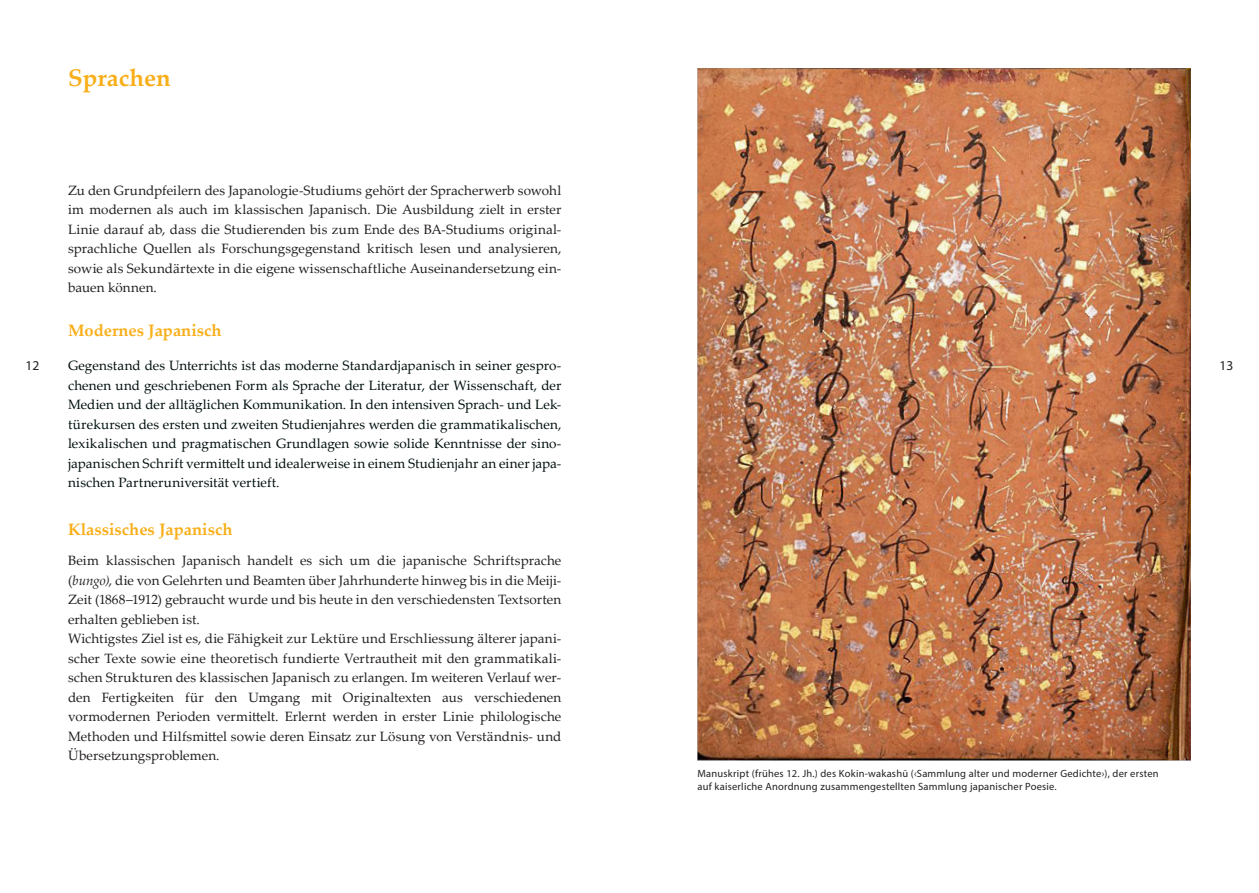
<style>
.page{position:relative;width:1259px;height:893px;background:#fff}
.page>*{position:absolute;margin:0;border:0;box-sizing:border-box;transform-origin:0 0}
.Titel{font:700 24px "Palatino Linotype";color:#f9af1a}
.Zwischentitel_1{font:700 16.5px "Palatino Linotype";color:#f9af1a}
.Lauftext_Einzug{font:13.5px/19.5px "Palatino Linotype";letter-spacing:.01em;color:#231f20;text-align:justify}
.Lauftext_Einzug-2{font:13.5px/19.5px "Palatino Linotype";letter-spacing:.005em;color:#000f0f;text-align:justify}
.t1{font:13.5px "Myriad Pro";color:#231f20}
.Legende_Impressum{font:10.5px/13.5px "Myriad Pro";letter-spacing:.02em;color:#231f20}
.s1{font-style:italic}
</style>
<div class="page">
<img style="left:697px;top:68px;width:494px;height:692px">
<p class="Titel" style="left:68px;top:60px;width:104px">Sprachen</p>
<p class="Lauftext_Einzug" style="left:68px;top:180px;width:495px">Zu den Grundpfeilern des Japanologie-Studiums gehört der Spracherwerb sowohl im modernen als auch im klassischen Japanisch. Die Ausbildung zielt in erster Linie darauf ab, dass die Studierenden bis zum Ende des BA-Studiums original&shy;sprachliche Quellen als Forschungsgegenstand kritisch lesen und analysieren, sowie als Sekundärtexte in die eigene wissenschaftliche Auseinandersetzung ein&shy;bauen können.</p>
<p class="Zwischentitel_1" style="left:68px;top:318px;width:155px">Modernes Japanisch</p>
<p class="Lauftext_Einzug-2" style="left:68px;top:355px;width:495px">Gegenstand des Unterrichts ist das moderne Standardjapanisch in seiner gespro&shy;chenen und geschriebenen Form als Sprache der Literatur, der Wissenschaft, der Medien und der alltäglichen Kommunikation. In den intensiven Sprach- und Lek&shy;türekursen des ersten und zweiten Studienjahres werden die grammatikalischen, lexikalischen und pragmatischen Grundlagen sowie solide Kenntnisse der sino&shy;japanischen Schrift vermittelt und idealerweise in einem Studienjahr an einer japa&shy;nischen Partneruniversität vertieft.</p>
<p class="Zwischentitel_1" style="left:68px;top:517px;width:166px">Klassisches Japanisch</p>
<p class="Lauftext_Einzug" style="left:68px;top:550px;width:495px">Beim klassischen Japanisch handelt es sich um die japanische Schriftsprache (<span class="s1">bungo)</span>, die von Gelehrten und Beamten über Jahrhunderte hinweg bis in die Meiji-Zeit (1868–1912) gebraucht wurde und bis heute in den verschiedensten Textsorten erhalten geblieben ist.</p>
<p class="Lauftext_Einzug" style="left:68px;top:628px;width:495px">Wichtigstes Ziel ist es, die Fähigkeit zur Lektüre und Erschliessung älterer japani&shy;scher Texte sowie eine theoretisch fundierte Vertrautheit mit den grammatikali&shy;schen Strukturen des klassischen Japanisch zu erlangen. Im weiteren Verlauf wer&shy;den Fertigkeiten für den Umgang mit Originaltexten aus verschiedenen vormodernen Perioden vermittelt. Erlernt werden in erster Linie philologische Methoden und Hilfsmittel sowie deren Einsatz zur Lösung von Verständnis- und Übersetzungsproblemen.</p>
<p class="t1" style="left:26px;top:357px;width:15px">12</p>
<p class="t1" style="left:1219px;top:357px;width:15px">13</p>
<p class="Legende_Impressum" style="left:697px;top:766px;width:462px">Manuskript (frühes 12. Jh.) des Kokin-wakashū (‹Sammlung alter und moderner Gedichte›), der ersten auf kaiserliche Anordnung zusammengestellten Sammlung japanischer Poesie.</p>
</div>
